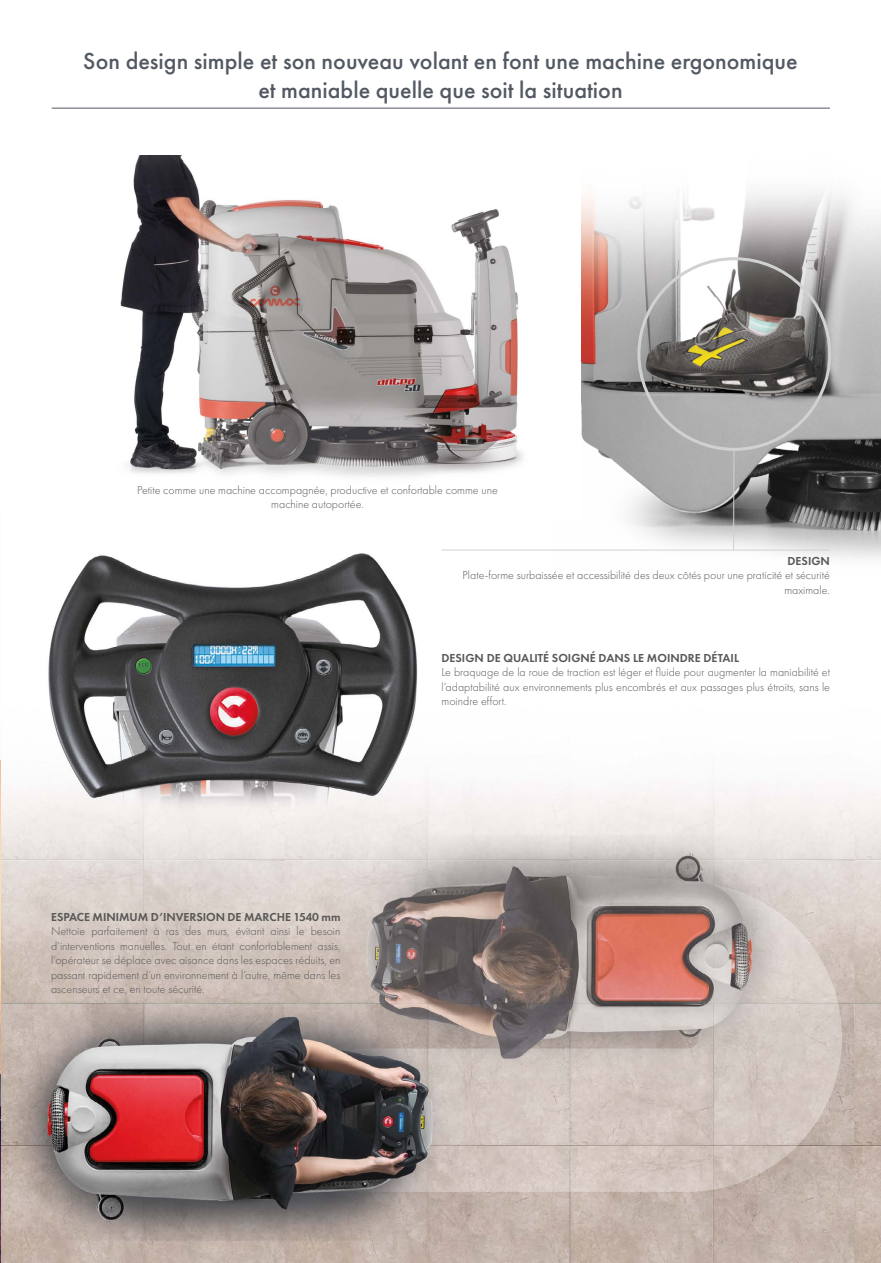
<style>
.page{position:relative;width:881px;height:1263px;background:#fff}
.page>*{position:absolute;margin:0;border:0;box-sizing:border-box;transform-origin:0 0}
.t1{font:500 24px/28.8px "Futura PT";color:#525962;text-align:center}
.t2{font:300 12px/14.4px "Futura PT";color:#575756;text-align:justify}
.t3{font:600 12px "Futura PT";color:#575756}
</style>
<div class="page">
<img style="left:1px;top:549px;width:879px;height:714px">
<hr style="left:52px;top:108px;width:777px;height:1px;background:#525962">
<img style="left:0;top:750px;width:1px;height:513px">
<img style="left:553px;top:190px;width:327px;height:386px">
<hr style="left:733px;top:450px;width:1px;height:100px;background:#d0d2d2">
<hr style="left:441px;top:550px;width:388px;height:1px;background:#d0d2d2">
<img style="left:120px;top:155px;width:460px;height:368px">
<h1 class="t1" style="left:83px;top:47px;width:715px">Son design simple et son nouveau volant en font une machine ergonomique et maniable quelle que soit la situation</h1>
<p class="t2" style="left:137px;top:483px;width:362px;text-align:center">Petite comme une machine accompagnée, productive et confortable comme une machine autoportée.</p>
<p class="t3" style="left:787px;top:553px;width:44px">DESIGN</p>
<p class="t2" style="left:462px;top:568px;width:368px;text-align:right">Plate-forme surbaissée et accessibilité des deux côtés pour une praticité et sécurité maximale.</p>
<p class="t3" style="left:51px;top:909px;width:291px">ESPACE MINIMUM D’INVERSION DE MARCHE 1540 mm</p>
<p class="t2" style="left:51px;top:924px;width:291px">Nettoie parfaitement à ras des murs, évitant ainsi le besoin d’interventions manuelles. Tout en étant confortablement assis, l’opérateur se déplace avec aisance dans les espaces réduits, en passant rapidement d’un environnement à l’autre, même dans les ascenseurs et ce, en toute sécurité.</p>
<p class="t3" style="left:441px;top:650px;width:299px">DESIGN DE QUALITÉ SOIGNÉ DANS LE MOINDRE DÉTAIL</p>
<p class="t2" style="left:441px;top:665px;width:390px">Le braquage de la roue de traction est léger et fluide pour augmenter la maniabilité et l’adaptabilité aux environnements plus encombrés et aux passages plus étroits, sans le moindre effort.</p>
</div>
